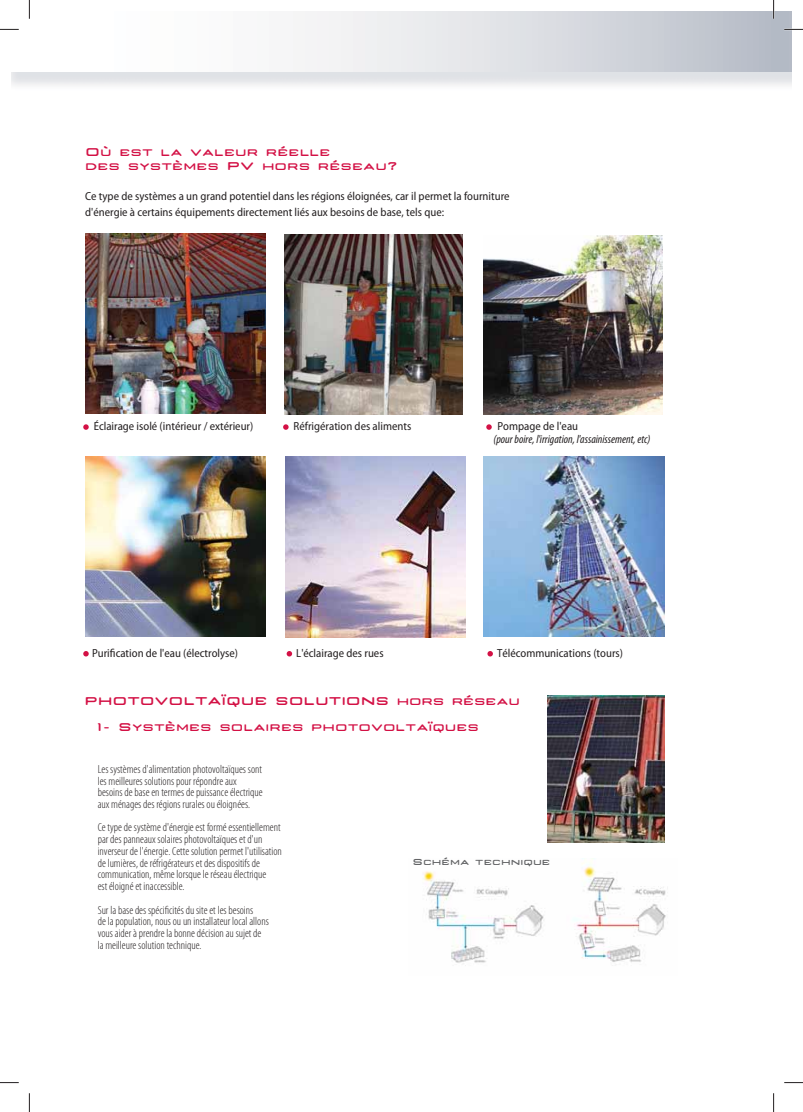
<style>
.page{position:relative;width:803px;height:1112px;background:#fff}
.page>*{position:absolute;margin:0;border:0;box-sizing:border-box;transform-origin:0 0}
.t1{font:500 15.25px/14.1px "Nedian";color:#d31145}
.t2{font:300 condensed 11.75px/11.8px "Myriad Pro";color:#231f20}
.t3{font:semi-condensed 11.75px/16.4px "Myriad Pro";color:#231f20}
.t4{font:italic condensed 11.75px "Myriad Pro";color:#231f20}
.t5{font:500 11.75px "Nedian";color:#636466}
</style>
<div class="page">
<img style="left:484px;top:457px;width:180px;height:179px">
<img style="left:285px;top:457px;width:180px;height:180px">
<img style="left:86px;top:234px;width:179px;height:179px">
<img style="left:86px;top:457px;width:180px;height:179px">
<img style="left:284px;top:234px;width:179px;height:180px">
<img style="left:483px;top:235px;width:179px;height:179px">
<svg style="left:83px;top:424px;width:6px;height:5px"></svg>
<svg style="left:83px;top:651px;width:6px;height:5px"></svg>
<svg style="left:283px;top:424px;width:6px;height:5px"></svg>
<svg style="left:287px;top:651px;width:5px;height:5px"></svg>
<svg style="left:486px;top:424px;width:6px;height:5px"></svg>
<svg style="left:487px;top:651px;width:6px;height:5px"></svg>
<img style="left:547px;top:695px;width:117px;height:147px">
<img style="left:423px;top:858px;width:243px;height:108px">
<div style="left:12px;top:12px;width:779px;height:60px;background:linear-gradient(to right,#fff,#bfc3cd)"></div>
<svg style="left:0;top:29px;width:19px;height:1px"></svg>
<svg style="left:784px;top:29px;width:19px;height:1px"></svg>
<svg style="left:0;top:1082px;width:19px;height:1px"></svg>
<svg style="left:784px;top:1082px;width:19px;height:1px"></svg>
<svg style="left:29px;top:0;width:1px;height:19px"></svg>
<svg style="left:29px;top:1093px;width:1px;height:18px"></svg>
<svg style="left:773px;top:0;width:1px;height:19px"></svg>
<svg style="left:773px;top:1093px;width:1px;height:18px"></svg>
<p class="t1" style="left:85px;top:144px;width:314px">Où est la valeur réelle<br>des systèmes PV hors réseau?</p>
<p class="t3" style="left:85px;top:189px;width:426px">Ce type de systèmes a un grand potentiel dans les régions éloignées, car il permet la fourniture d'énergie à certains équipements directement liés aux besoins de base, tels que:</p>
<p class="t3" style="left:94px;top:419px;width:161px">Éclairage isolé (intérieur / extérieur)</p>
<p class="t3" style="left:294px;top:419px;width:119px">Réfrigération des aliments</p>
<p class="t3" style="left:497px;top:419px;width:82px">Pompage de l'eau</p>
<p class="t4" style="left:493px;top:432px;width:159px">(pour boire, l'irrigation, l'assainissement, etc)</p>
<p class="t3" style="left:92px;top:645px;width:148px">Purification de l'eau (électrolyse)</p>
<p class="t3" style="left:497px;top:645px;width:127px">Télécommunications (tours)</p>
<p class="t1" style="left:97px;top:687px;width:425px;line-height:25.8px;text-indent:-12px">PHOTOVOLTAÏQUE SOLUTIONS hors réseau<br>1- Systèmes solaires photovoltaïques</p>
<p class="t2" style="left:98px;top:764px;width:166px">Les systèmes d'alimentation photovoltaïques sont les meilleures solutions pour répondre aux besoins de base en termes de puissance électrique aux ménages des régions rurales ou éloignées.</p>
<p class="t2" style="left:98px;top:822px;width:186px">Ce type de système d'énergie est formé essentiellement par des panneaux solaires photovoltaïques et d'un inverseur de l'énergie. Cette solution permet l'utilisation de lumières, de réfrigérateurs et des dispositifs de communication, même lorsque le réseau électrique<br>est éloigné et inaccessible.</p>
<p class="t2" style="left:98px;top:904px;width:173px">Sur la base des spécificités du site et les besoins<br>de la population, nous ou un installateur local allons vous aider à prendre la bonne décision au sujet de la meilleure solution technique.</p>
<p class="t3" style="left:296px;top:645px;width:89px">L'éclairage des rues</p>
<p class="t5" style="left:412px;top:856px;width:140px">Schéma technique</p>
</div>
